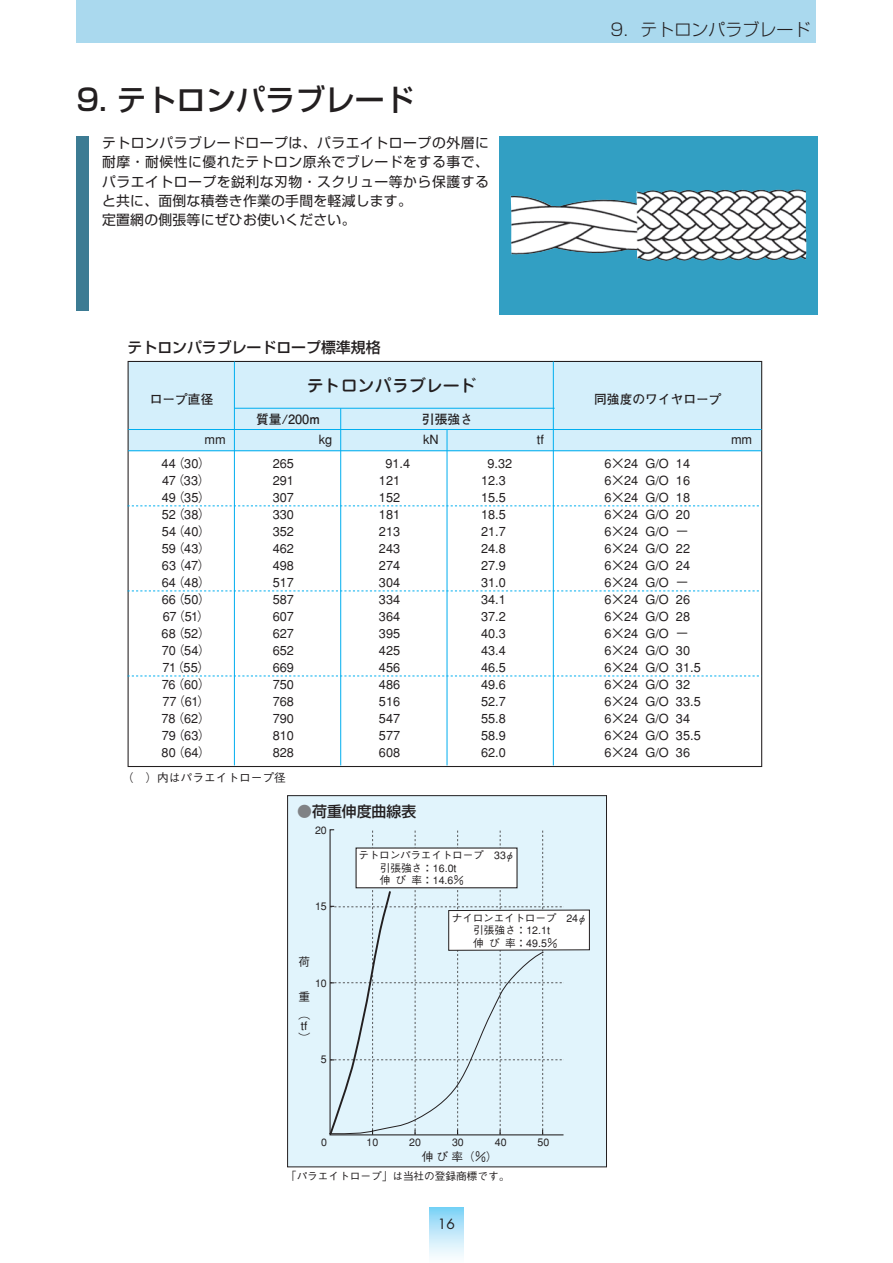
<style>
.page{position:relative;width:893px;height:1263px;background:#fff}
.page>*{position:absolute;margin:0;border:0;box-sizing:border-box;transform-origin:0 0}
.t1{font:500 29.7px "Shin Go Pro";color:#231f20}
.t2{font:300 16.95px "Shin Go Pro";color:#231f20}
.t3{font:500 16.95px "Jun 34 Pro";color:#231f20}
.t4{font:500 14.85px "Shin Go Pro";color:#231f20}
.t5{font:13.8px/19.2px "Shin Go Pro";letter-spacing:.04em;color:#231f20}
.t6{font:13.8px "Futura";color:#231f20}
.t7{font:500 12.75px/17px "Gothic BBB";color:#231f20}
.t8{font:700 12.75px "Futo Go B101 Pro";color:#231f20}
.t9{font:500 11.7px/18.1px "Gothic BBB";color:#231f20}
.t10{font:500 10.65px/12.5px "Gothic BBB";letter-spacing:-.02em;color:#231f20}
.t11{font:500 10.65px "Gothic BBB";color:#231f20}
.s1{color:#808285}
</style>
<div class="page">
<div style="left:429px;top:1208px;width:34px;height:55px;background:linear-gradient(to bottom,#83d3f6,#fff)"></div>
<div style="left:77px;top:0;width:739px;height:43px;background:#aad9ee"></div>
<div style="left:128px;top:361px;width:634px;height:90px;background:#d4effb"></div>
<hr style="left:128px;top:450px;width:634px;height:1px;background:#00aeef">
<hr style="left:234px;top:408px;width:321px;height:1px;background:#00aeef">
<hr style="left:128px;top:429px;width:634px;height:1px;background:#00aeef">
<svg style="left:128px;top:506px;width:631px;height:1px"></svg>
<svg style="left:128px;top:591px;width:631px;height:1px"></svg>
<svg style="left:128px;top:676px;width:631px;height:1px"></svg>
<hr style="left:234px;top:361px;width:1px;height:404px;background:#00aeef">
<hr style="left:553px;top:361px;width:1px;height:404px;background:#00aeef">
<hr style="left:340px;top:408px;width:1px;height:357px;background:#00aeef">
<hr style="left:447px;top:429px;width:1px;height:336px;background:#00aeef">
<svg style="left:499px;top:136px;width:319px;height:179px;fill:#329fc3"></svg>
<div style="left:77px;top:136px;width:12px;height:174px;background:#3c7b93"></div>
<img style="left:681px;top:190px;width:113px;height:2px">
<div style="left:288px;top:796px;width:318px;height:371px;background:#e1f4fc"></div>
<div style="left:287px;top:795px;width:320px;height:372px;border:1px solid #231f20"></div>
<svg style="left:329px;top:830px;width:261px;height:306px"></svg>
<h1 class="t1" style="left:77px;top:76px;width:339px">9. テトロンパラブレード</h1>
<p class="t5" style="left:102px;top:132px;width:388px">テトロンパラブレードロープは、パラエイトロープの外層に耐摩・耐候性に優れたテトロン原糸でブレードをする事で、パラエイトロープを鋭利な刃物・スクリュー等から保護すると共に、面倒な積巻き作業の手間を軽減します。<br>定置網の側張等にぜひお使いください。</p>
<p class="t4" style="left:128px;top:335px;width:254px">テトロンパラブレードロープ標準規格</p>
<p class="t8" style="left:150px;top:389px;width:65px">ロープ直径</p>
<h2 class="t3" style="left:307px;top:372px;width:172px">テトロンパラブレード</h2>
<p class="t8" style="left:256px;top:409px;width:65px">質量/200m</p>
<p class="t8" style="left:422px;top:409px;width:53px">引張強さ</p>
<h2 class="t2" style="left:611px;top:16px;width:201px">9．テトロンパラブレード</h2>
<p class="t8" style="left:594px;top:389px;width:129px">同強度のワイヤロープ</p>
<p class="t7" style="left:537px;top:431px;width:9px">tf</p>
<p class="t7" style="left:319px;top:431px;width:15px">kg</p>
<p class="t7" style="left:423px;top:431px;width:17px">kN</p>
<p class="t7" style="left:204px;top:431px;width:23px">mm</p>
<p class="t7" style="left:731px;top:431px;width:23px">mm</p>
<p class="t7" style="left:162px;top:455px;width:51px;text-align:justify">44（30）47（33）49（35）52（38）54（40）59（43）63（47）64（48）66（50）67（51）68（52）70（54）71（55）76（60）77（61）78（62）79（63）80（64）</p>
<p class="t9" style="left:122px;top:769px;width:165px">（　）内はパラエイトロープ径</p>
<p class="t7" style="left:273px;top:455px;width:23px;text-align:justify">265<br>291<br>307<br>330<br>352<br>462<br>498<br>517<br>587<br>607<br>627<br>652<br>669<br>750<br>768<br>790<br>810<br>828</p>
<p class="t7" style="left:379px;top:455px;width:33px;text-indent:6px">91.4<br>121<br>152<br>181<br>213<br>243<br>274<br>304<br>334<br>364<br>395<br>425<br>456<br>486<br>516<br>547<br>577<br>608</p>
<p class="t7" style="left:481px;top:455px;width:33px;text-align:center">9.32<br>12.3<br>15.5<br>18.5<br>21.7<br>24.8<br>27.9<br>31.0<br>34.1<br>37.2<br>40.3<br>43.4<br>46.5<br>49.6<br>52.7<br>55.8<br>58.9<br>62.0</p>
<p class="t4" style="left:297px;top:799px;width:121px"><span class="s1">●</span>荷重伸度曲線表</p>
<p class="t11" style="left:315px;top:824px;width:13px">20</p>
<p class="t11" style="left:315px;top:900px;width:13px">15</p>
<p class="t9" style="left:298px;top:952px;width:13px">荷</p>
<p class="t9" style="left:298px;top:988px;width:13px">重（</p>
<p class="t9" style="left:298px;top:1020px;width:13px;line-height:12px">tf）</p>
<p class="t11" style="left:315px;top:977px;width:13px">10</p>
<p class="t11" style="left:321px;top:1053px;width:7px">5</p>
<p class="t10" style="left:358px;top:849px;width:158px">テトロンパラエイトロープ　33φ　　引張強さ：16.0t<br>　　伸 び 率：14.6％</p>
<p class="t10" style="left:452px;top:912px;width:137px">ナイロンエイトロープ　24φ　　引張強さ：12.1t<br>　　伸 び 率：49.5％</p>
<p class="t7" style="left:604px;top:456px;width:98px">6×24 G/O 14<br>6×24 G/O 16<br>6×24 G/O 18<br>6×24 G/O 20<br>6×24 G/O －<br>6×24 G/O 22<br>6×24 G/O 24<br>6×24 G/O －<br>6×24 G/O 26<br>6×24 G/O 28<br>6×24 G/O －<br>6×24 G/O 30<br>6×24 G/O 31.5<br>6×24 G/O 32<br>6×24 G/O 33.5<br>6×24 G/O 34<br>6×24 G/O 35.5<br>6×24 G/O 36</p>
<p class="t11" style="left:321px;top:1136px;width:7px">0</p>
<p class="t11" style="left:367px;top:1136px;width:13px">10</p>
<p class="t11" style="left:409px;top:1136px;width:13px">20</p>
<p class="t11" style="left:452px;top:1136px;width:13px">30</p>
<p class="t11" style="left:495px;top:1136px;width:13px">40</p>
<p class="t11" style="left:538px;top:1136px;width:13px">50</p>
<p class="t9" style="left:422px;top:1148px;width:77px">伸 び率（％）</p>
<p class="t11" style="left:286px;top:1170px;width:225px">「パラエイトロープ」は当社の登録商標です。</p>
<p class="t6" style="left:438px;top:1215px;width:19px">16</p>
</div>
